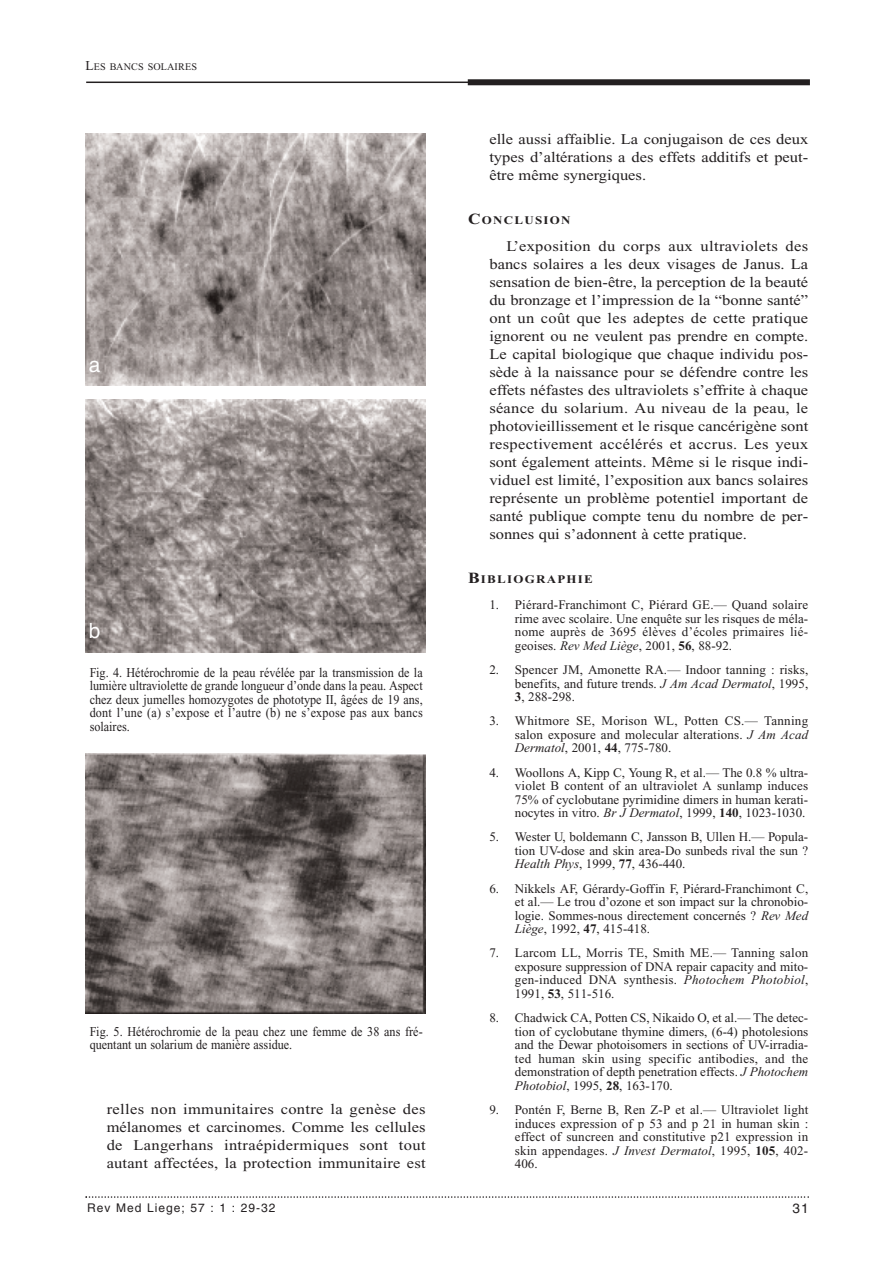
<style>
.page{position:relative;width:891px;height:1263px;background:#fff}
.page>*{position:absolute;margin:0;border:0;box-sizing:border-box;transform-origin:0 0}
.t1{font:21px "Helvetica";color:#fff}
.t2{font:14.85px/18px "Times New Roman";color:#231f20;text-align:justify;scale:1.11 1}
.t3{font:13.5px/13.5px "Times New Roman";letter-spacing:.005em;color:#231f20;text-align:justify;scale:.9 1}
.t4{font:13.5px "Helvetica";color:#231f20}
.t5{font:13.05px/13.5px "Times New Roman";color:#231f20;text-align:justify}
.t6{font:12px "Helvetica";letter-spacing:.085em;color:#231f20}
.t7{font:700 11.7px "Times New Roman";letter-spacing:.1em;color:#231f20;scale:1.11 1}
.t8{font:10.2px "Times New Roman";letter-spacing:.015em;color:#231f20}
.s1{font-size:13.5px}
.s2{font-size:15.6px}
.s3{font-style:italic}
.s4{font-weight:700}
</style>
<div class="page">
<hr style="left:86px;top:82px;width:390px;height:1px;background:#231f20">
<div style="left:468px;top:79px;width:342px;height:6px;background:#231f20"></div>
<svg style="left:85px;top:1196px;width:724px;height:2px"></svg>
<img style="left:85px;top:133px;width:341px;height:252px">
<img style="left:85px;top:399px;width:341px;height:254px">
<div style="left:85px;top:754px;width:342px;height:264px;background:linear-gradient(to right,#fff,#fff)"></div>
<img style="left:85px;top:754px;width:341px;height:259px">
<p class="t8" style="left:85px;top:63px;width:113px"><span class="s1">L</span>ES BANCS SOLAIRES</p>
<h1 class="t1" style="left:89px;top:357px;width:13px">a</h1>
<h1 class="t1" style="left:89px;top:623px;width:13px">b</h1>
<p class="t3" style="left:90px;top:667px;width:372px">Fig. 4. Hétérochromie de la peau révélée par la transmission de la lumière ultraviolette de grande longueur d’onde dans la peau. Aspect chez deux jumelles homozygotes de phototype II, âgées de 19 ans, dont l’une (a) s’expose et l’autre (b) ne s’expose pas aux bancs solaires.</p>
<p class="t3" style="left:90px;top:1026px;width:372px">Fig. 5. Hétérochromie de la peau chez une femme de 38 ans fré&shy;quentant un solarium de manière assidue.</p>
<p class="t2" style="left:107px;top:1101px;width:289px">relles non immunitaires contre la genèse des mélanomes et carcinomes. Comme les cellules de Langerhans intraépidermiques sont tout autant affectées, la protection immunitaire est</p>
<p class="t2" style="left:489px;top:131px;width:289px">elle aussi affaiblie. La conjugaison de ces deux types d’altérations a des effets additifs et peut&shy;être même synergiques.</p>
<p class="t7" style="left:468px;top:216px;width:94px"><span class="s2">C</span>ONCLUSION</p>
<p class="t2" style="left:489px;top:238px;width:289px;text-indent:17px">L’exposition du corps aux ultraviolets des bancs solaires a les deux visages de Janus. La sensation de bien-être, la perception de la beauté du bronzage et l’impression de la “bonne santé” ont un coût que les adeptes de cette pratique ignorent ou ne veulent pas prendre en compte.<br>Le capital biologique que chaque individu pos&shy;sède à la naissance pour se défendre contre les effets néfastes des ultraviolets s’effrite à chaque séance du solarium. Au niveau de la peau, le photovieillissement et le risque cancérigène sont respectivement accélérés et accrus. Les yeux sont également atteints. Même si le risque indi&shy;viduel est limité, l’exposition aux bancs solaires représente un problème potentiel important de santé publique compte tenu du nombre de per&shy;sonnes qui s’adonnent à cette pratique.</p>
<p class="t7" style="left:468px;top:575px;width:114px"><span class="s2">B</span>IBLIOGRAPHIE</p>
<p class="t5" style="left:515px;top:599px;width:295px;text-indent:-26px">1. Piérard-Franchimont C, Piérard GE.— Quand solaire rime avec scolaire. Une enquête sur les risques de méla&shy;nome auprès de 3695 élèves d’écoles primaires lié&shy;geoises. <span class="s3">Rev Med Liège</span>, 2001, <span class="s4">56</span>, 88-92.</p>
<p class="t5" style="left:515px;top:664px;width:295px;text-indent:-26px">2. Spencer JM, Amonette RA.— Indoor tanning : risks, benefits, and future trends. <span class="s3">J Am Acad Dermatol</span>, 1995, <span class="s4">3</span>, 288-298.</p>
<p class="t5" style="left:515px;top:715px;width:295px;text-indent:-26px">3. Whitmore SE, Morison WL, Potten CS.— Tanning salon exposure and molecular alterations. <span class="s3">J Am Acad Dermatol</span>, 2001, <span class="s4">44</span>, 775-780.</p>
<p class="t5" style="left:515px;top:767px;width:295px;text-indent:-26px">4. Woollons A, Kipp C, Young R, et al.— The 0.8 % ultra&shy;violet B content of an ultraviolet A sunlamp induces 75% of cyclobutane pyrimidine dimers in human kerati&shy;nocytes in vitro. <span class="s3">Br J Dermatol</span>, 1999, <span class="s4">140</span>, 1023-1030.</p>
<p class="t5" style="left:515px;top:832px;width:295px;text-indent:-26px">5. Wester U, boldemann C, Jansson B, Ullen H.— Popula&shy;tion UV-dose and skin area-Do sunbeds rival the sun ?<br><span class="s3">Health Phys</span>, 1999, <span class="s4">77</span>, 436-440.</p>
<p class="t5" style="left:515px;top:883px;width:295px;text-indent:-26px">6. Nikkels AF, Gérardy-Goffin F, Piérard-Franchimont C, et al.— Le trou d’ozone et son impact sur la chronobio&shy;logie. Sommes-nous directement concernés ? <span class="s3">Rev Med Liège</span>, 1992, <span class="s4">47</span>, 415-418.</p>
<p class="t5" style="left:515px;top:948px;width:295px;text-indent:-26px">7. Larcom LL, Morris TE, Smith ME.— Tanning salon exposure suppression of DNA repair capacity and mito&shy;gen-induced DNA synthesis. <span class="s3">Photochem Photobiol</span>, 1991, <span class="s4">53</span>, 511-516.</p>
<p class="t5" style="left:515px;top:1012px;width:295px;text-indent:-26px">8. Chadwick CA, Potten CS, Nikaido O, et al.— The detec&shy;tion of cyclobutane thymine dimers, (6-4) photolesions and the Dewar photoisomers in sections of UV-irradia&shy;ted human skin using specific antibodies, and the demonstration of depth penetration effects. <span class="s3">J Photochem Photobiol</span>, 1995, <span class="s4">28</span>, 163-170.</p>
<p class="t5" style="left:515px;top:1104px;width:295px;text-indent:-26px">9. Pontén F, Berne B, Ren Z-P et al.— Ultraviolet light induces expression of p 53 and p 21 in human skin : effect of suncreen and constitutive p21 expression in skin appendages. <span class="s3">J Invest Dermatol</span>, 1995, <span class="s4">105</span>, 402- 406.</p>
<p class="t6" style="left:87px;top:1203px;width:190px">Rev Med Liege; 57 : 1 : 29-32</p>
<p class="t4" style="left:793px;top:1203px;width:18px">31</p>
</div>
